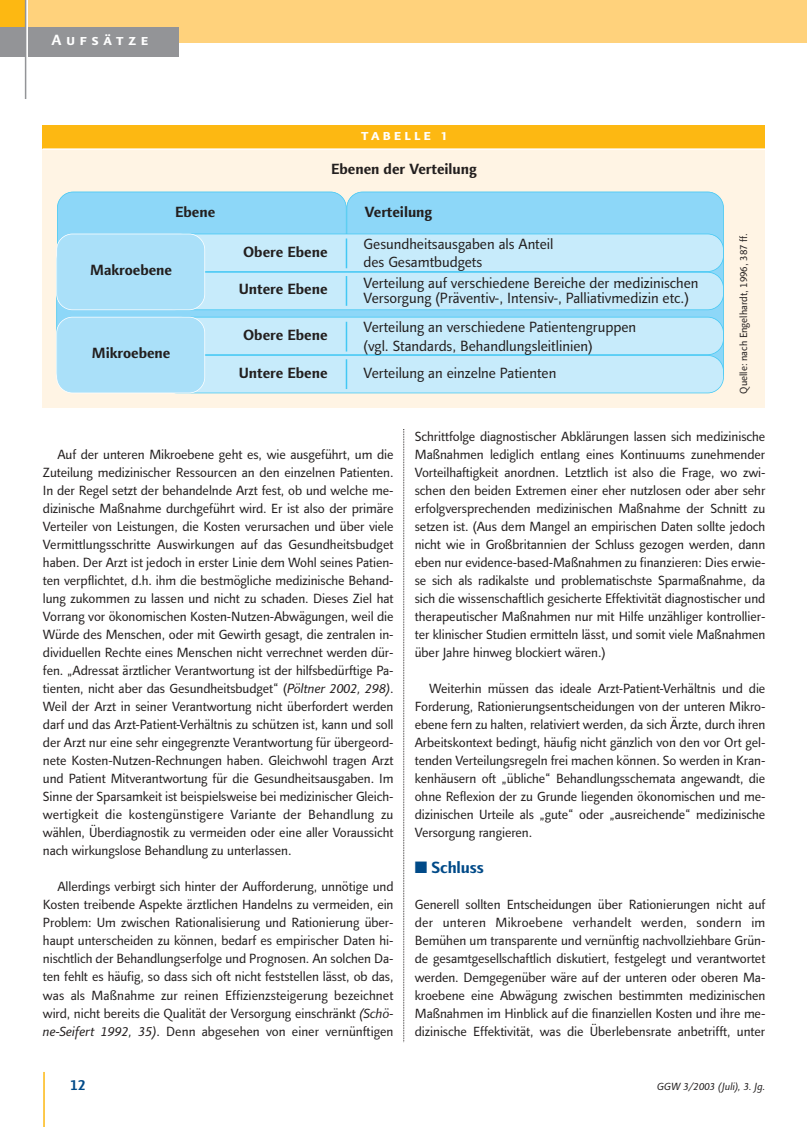
<style>
.page{position:relative;width:807px;height:1127px;background:#fff}
.page>*{position:absolute;margin:0;border:0;box-sizing:border-box;transform-origin:0 0}
.t1{font:700 16.5px "Linotype Finnegan";letter-spacing:-.005em;color:#004a88}
.t2{font:15px/18.5px "Linotype Finnegan";color:#231f1f}
.t3{font:700 15px "Linotype Finnegan";color:#231f1f}
.t4{font:700 15px "Linotype Finnegan SC";letter-spacing:.33em;color:#fff}
.t5{font:700 15px "Linotype Finnegan SC";letter-spacing:.22em;color:#fff}
.t6{font:700 15px "Linotype Finnegan";color:#004a88}
.t7{font:13.5px/18px "Linotype Finnegan";letter-spacing:-.005em;color:#231f1f;text-align:justify}
.t8{font:10.5px "Linotype Finnegan";color:#231f1f}
.t9{font:italic 10.5px "Linotype Finnegan";color:#231f1f}
.s1{font-style:italic}
</style>
<div class="page">
<div style="left:43px;top:127px;width:722px;height:280px;background:#fff4e4"></div>
<div style="left:57px;top:192px;width:289px;height:109px;background:#8dd7f8;border-radius:16px"></div>
<div style="left:57px;top:192px;width:290px;height:110px;border:2px solid #42c8f4;border-radius:16px"></div>
<div style="left:347px;top:192px;width:377px;height:77px;background:#8dd7f8;border-radius:16px"></div>
<div style="left:346px;top:192px;width:378px;height:78px;border:2px solid #42c8f4;border-radius:16px"></div>
<svg style="left:57px;top:244px;width:667px;height:143px;background:#8ad6f7"></svg>
<hr style="left:43px;top:1071px;width:2px;height:55px;background:#fdb812">
<div style="left:0;top:0;width:26px;height:31px;background:#fdb812"></div>
<div style="left:29px;top:0;width:778px;height:42px;background:#ffd27c"></div>
<div style="left:29px;top:27px;width:150px;height:29px;background:#939497"></div>
<div style="left:0;top:27px;width:26px;height:29px;background:#939497"></div>
<hr style="left:25px;top:0;width:1px;height:99px;background:#939497">
<svg style="left:403px;top:429px;width:1px;height:613px"></svg>
<div style="left:43px;top:126px;width:722px;height:23px;background:#fdb812"></div>
<hr style="left:43px;top:148px;width:722px;height:2px;background:#fff">
<div style="left:168px;top:234px;width:556px;height:37px;background:#c7ebfb;border-radius:16px"></div>
<div style="left:168px;top:234px;width:556px;height:38px;border:2px solid #42c8f4;border-radius:16px"></div>
<div style="left:161px;top:272px;width:563px;height:38px;background:#c7ebfb;border-radius:16px"></div>
<div style="left:161px;top:272px;width:563px;height:38px;border:2px solid #42c8f4;border-radius:16px"></div>
<div style="left:57px;top:234px;width:148px;height:76px;background:#aae0f9;border-radius:16px"></div>
<div style="left:56px;top:234px;width:149px;height:76px;border:2px solid #fff;border-radius:16px"></div>
<div style="left:168px;top:317px;width:556px;height:38px;background:#c7ebfb;border-radius:16px"></div>
<div style="left:168px;top:317px;width:556px;height:38px;border:2px solid #42c8f4;border-radius:16px"></div>
<div style="left:161px;top:355px;width:563px;height:38px;background:#c7ebfb;border-radius:16px"></div>
<div style="left:161px;top:355px;width:563px;height:38px;border:2px solid #42c8f4;border-radius:16px"></div>
<div style="left:57px;top:317px;width:148px;height:76px;background:#aae0f9;border-radius:16px"></div>
<div style="left:56px;top:317px;width:149px;height:76px;border:2px solid #fff;border-radius:16px"></div>
<hr style="left:346px;top:238px;width:1px;height:30px;background:#42c8f4">
<hr style="left:346px;top:276px;width:1px;height:30px;background:#42c8f4">
<svg style="left:346px;top:322px;width:1px;height:29px"></svg>
<hr style="left:346px;top:359px;width:1px;height:30px;background:#42c8f4">
<p class="t4" style="left:51px;top:31px;width:98px">Aufsätze</p>
<p class="t5" style="left:361px;top:126px;width:87px">tabelle 1</p>
<p class="t3" style="left:331px;top:163px;width:147px">Ebenen der Verteilung</p>
<p class="t3" style="left:175px;top:206px;width:42px">Ebene</p>
<p class="t3" style="left:365px;top:206px;width:69px">Verteilung</p>
<p class="t3" style="left:90px;top:264px;width:83px">Makroebene</p>
<p class="t3" style="left:92px;top:347px;width:80px">Mikroebene</p>
<p class="t3" style="left:243px;top:246px;width:86px">Obere Ebene</p>
<p class="t2" style="left:364px;top:236px;width:192px">Gesundheitsausgaben als Anteil des Gesamtbudgets</p>
<p class="t2" style="left:364px;top:277px;width:337px;line-height:15px">Verteilung auf verschiedene Bereiche der medizinischen<br>Versorgung (Präventiv-, Intensiv-, Palliativmedizin etc.)</p>
<p class="t3" style="left:239px;top:283px;width:90px">Untere Ebene</p>
<p class="t3" style="left:243px;top:329px;width:86px">Obere Ebene</p>
<p class="t2" style="left:364px;top:319px;width:274px">Verteilung an verschiedene Patientengruppen (vgl. Standards, Behandlungsleitlinien)</p>
<p class="t3" style="left:239px;top:367px;width:90px">Untere Ebene</p>
<p class="t2" style="left:364px;top:365px;width:194px">Verteilung an einzelne Patienten</p>
<p class="t8" style="left:740px;top:394px;width:162px;rotate:-90deg">Quelle: nach Engelhardt, 1996, 387 ff.</p>
<p class="t7" style="left:43px;top:447px;width:352px;text-indent:14px">Auf der unteren Mikroebene geht es, wie ausgeführt, um die Zuteilung medizinischer Ressourcen an den einzelnen Patienten.<br>In der Regel setzt der behandelnde Arzt fest, ob und welche me&shy;dizinische Maßnahme durchgeführt wird. Er ist also der primäre Verteiler von Leistungen, die Kosten verursachen und über viele Vermittlungsschritte Auswirkungen auf das Gesundheitsbudget haben. Der Arzt ist jedoch in erster Linie dem Wohl seines Patien&shy;ten verpflichtet, d.h. ihm die bestmögliche medizinische Behand&shy;lung zukommen zu lassen und nicht zu schaden. Dieses Ziel hat Vorrang vor ökonomischen Kosten-Nutzen-Abwägungen, weil die Würde des Menschen, oder mit Gewirth gesagt, die zentralen in&shy;dividuellen Rechte eines Menschen nicht verrechnet werden dür&shy;fen. „Adressat ärztlicher Verantwortung ist der hilfsbedürftige Pa&shy;tienten, nicht aber das Gesundheitsbudget“ (<span class="s1">Pöltner 2002, 298)</span>.<br>Weil der Arzt in seiner Verantwortung nicht überfordert werden darf und das Arzt-Patient-Verhältnis zu schützen ist, kann und soll der Arzt nur eine sehr eingegrenzte Verantwortung für übergeord&shy;nete Kosten-Nutzen-Rechnungen haben. Gleichwohl tragen Arzt und Patient Mitverantwortung für die Gesundheitsausgaben. Im Sinne der Sparsamkeit ist beispielsweise bei medizinischer Gleich&shy;wertigkeit die kostengünstigere Variante der Behandlung zu wählen, Überdiagnostik zu vermeiden oder eine aller Voraussicht nach wirkungslose Behandlung zu unterlassen.</p>
<p class="t7" style="left:43px;top:879px;width:352px;text-indent:14px">Allerdings verbirgt sich hinter der Aufforderung, unnötige und Kosten treibende Aspekte ärztlichen Handelns zu vermeiden, ein Problem: Um zwischen Rationalisierung und Rationierung über&shy;haupt unterscheiden zu können, bedarf es empirischer Daten hi&shy;nischtlich der Behandlungserfolge und Prognosen. An solchen Da&shy;ten fehlt es häufig, so dass sich oft nicht feststellen lässt, ob das, was als Maßnahme zur reinen Effizienzsteigerung bezeichnet wird, nicht bereits die Qualität der Versorgung einschränkt <span class="s1">(Schö&shy;ne-Seifert 1992, 35)</span>. Denn abgesehen von einer vernünftigen</p>
<p class="t7" style="left:415px;top:429px;width:352px">Schrittfolge diagnostischer Abklärungen lassen sich medizinische Maßnahmen lediglich entlang eines Kontinuums zunehmender Vorteilhaftigkeit anordnen. Letztlich ist also die Frage, wo zwi&shy;schen den beiden Extremen einer eher nutzlosen oder aber sehr erfolgversprechenden medizinischen Maßnahme der Schnitt zu setzen ist. (Aus dem Mangel an empirischen Daten sollte jedoch nicht wie in Großbritannien der Schluss gezogen werden, dann eben nur evidence-based-Maßnahmen zu finanzieren: Dies erwie&shy;se sich als radikalste und problematischste Sparmaßnahme, da sich die wissenschaftlich gesicherte Effektivität diagnostischer und therapeutischer Maßnahmen nur mit Hilfe unzähliger kontrollier&shy;ter klinischer Studien ermitteln lässt, und somit viele Maßnahmen über Jahre hinweg blockiert wären.)</p>
<p class="t7" style="left:415px;top:681px;width:352px;text-indent:14px">Weiterhin müssen das ideale Arzt-Patient-Verhältnis und die Forderung, Rationierungsentscheidungen von der unteren Mikro&shy;ebene fern zu halten, relativiert werden, da sich Ärzte, durch ihren Arbeitskontext bedingt, häufig nicht gänzlich von den vor Ort gel&shy;tenden Verteilungsregeln frei machen können. So werden in Kran&shy;kenhäusern oft „übliche“ Behandlungsschemata angewandt, die ohne Reflexion der zu Grunde liegenden ökonomischen und me&shy;dizinischen Urteile als „gute“ oder „ausreichende“ medizinische Versorgung rangieren.</p>
<p class="t1" style="left:415px;top:861px;width:71px">■ Schluss</p>
<p class="t7" style="left:415px;top:897px;width:352px">Generell sollten Entscheidungen über Rationierungen nicht auf der unteren Mikroebene verhandelt werden, sondern im Bemühen um transparente und vernünftig nachvollziehbare Grün&shy;de gesamtgesellschaftlich diskutiert, festgelegt und verantwortet werden. Demgegenüber wäre auf der unteren oder oberen Ma&shy;kroebene eine Abwägung zwischen bestimmten medizinischen Maßnahmen im Hinblick auf die finanziellen Kosten und ihre me&shy;dizinische Effektivität, was die Überlebensrate anbetrifft, unter</p>
<p class="t6" style="left:70px;top:1078px;width:18px">12</p>
<p class="t9" style="left:657px;top:1082px;width:110px">GGW 3/2003 (Juli), 3. Jg.</p>
</div>
